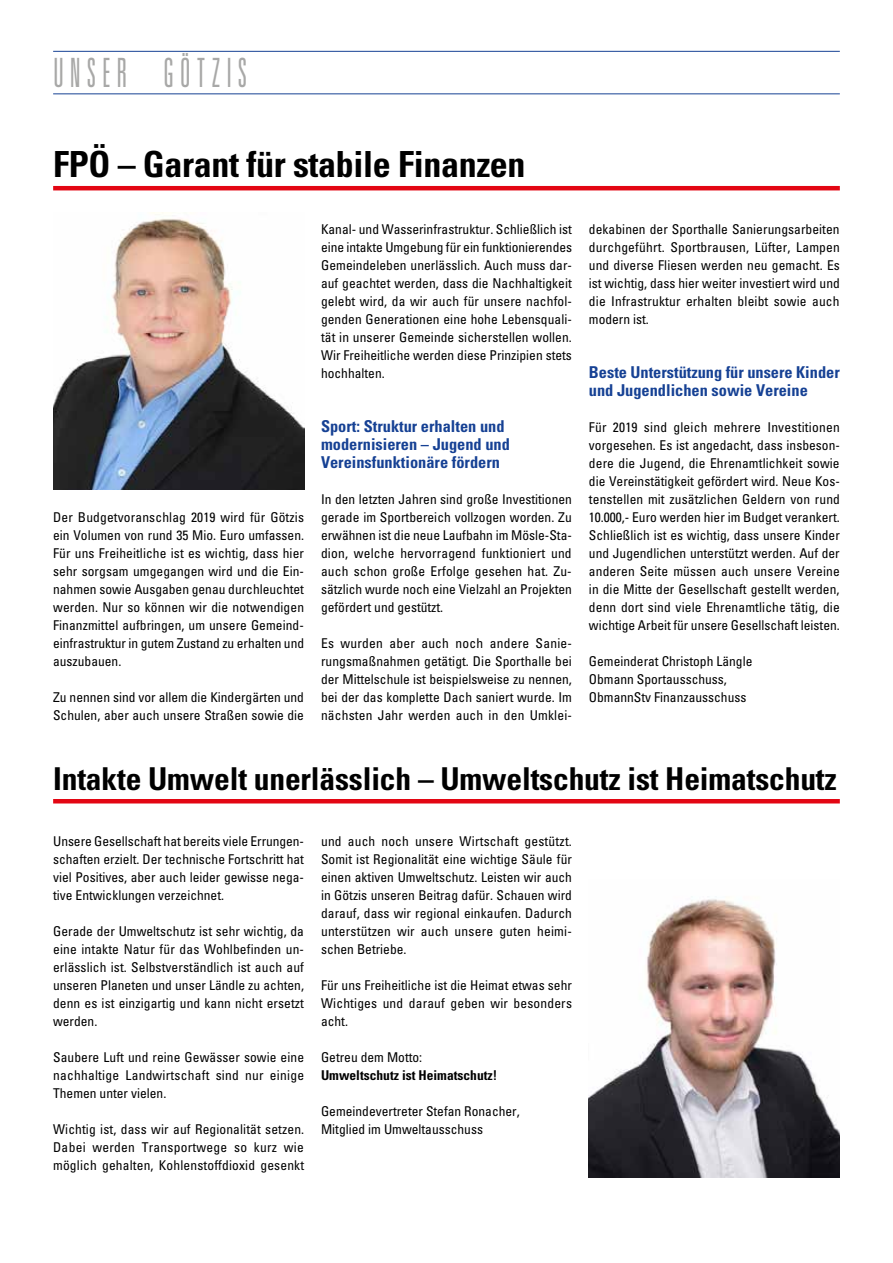
<style>
.page{position:relative;width:893px;height:1263px;background:#fff}
.page>*{position:absolute;margin:0;border:0;box-sizing:border-box;transform-origin:0 0}
.t1{font:300 ultra-condensed 40.35px "Univers LT";letter-spacing:.18em;color:#a8a8a7;scale:.82 1}
.t2{font:700 condensed 36px "Univers LT";letter-spacing:-.01em;color:#000}
.t3{font:700 condensed 31.5px "Univers LT";letter-spacing:-.005em;color:#000}
.t4{font:700 condensed 16.35px/18px "Univers LT";color:#164194}
.t5{font:condensed 13.5px/18px "Univers LT";color:#000;text-align:justify}
.t6{font:700 condensed 13.5px "Univers LT";color:#000}
</style>
<div class="page">
<hr style="left:53px;top:94px;width:787px;height:1px;background:#164194">
<hr style="left:53px;top:51px;width:787px;height:1px;background:#164194">
<hr style="left:53px;top:186px;width:787px;height:4px;background:#e30613">
<img style="left:53px;top:213px;width:251px;height:276px">
<hr style="left:53px;top:799px;width:787px;height:4px;background:#e30613">
<img style="left:589px;top:899px;width:251px;height:279px">
<h1 class="t1" style="left:53px;top:50px;width:238px">UNSER GÖTZIS</h1>
<h2 class="t2" style="left:53px;top:143px;width:474px">FPÖ – Garant für stabile Finanzen</h2>
<p class="t5" style="left:53px;top:508px;width:252px">Der Budgetvoranschlag 2019 wird für Götzis ein Volumen von rund 35 Mio. Euro umfassen.<br>Für uns Freiheitliche ist es wichtig, dass hier sehr sorgsam umgegangen wird und die Ein&shy;nahmen sowie Ausgaben genau durchleuchtet werden. Nur so können wir die notwendigen Finanzmittel aufbringen, um unsere Gemeind&shy;einfrastruktur in gutem Zustand zu erhalten und auszubauen.</p>
<p class="t5" style="left:53px;top:688px;width:252px">Zu nennen sind vor allem die Kindergärten und<br>Schulen, aber auch unsere Straßen sowie die</p>
<p class="t5" style="left:321px;top:220px;width:253px">Kanal- und Wasserinfrastruktur. Schließlich ist eine intakte Umgebung für ein funktionierendes Gemeindeleben unerlässlich. Auch muss dar&shy;auf geachtet werden, dass die Nachhaltigkeit gelebt wird, da wir auch für unsere nachfol&shy;genden Generationen eine hohe Lebensquali&shy;tät in unserer Gemeinde sicherstellen wollen.<br>Wir Freiheitliche werden diese Prinzipien stets hochhalten.</p>
<p class="t4" style="left:321px;top:417px;width:190px">Sport: Struktur erhalten und modernisieren – Jugend und<br>Vereinsfunktionäre fördern</p>
<p class="t5" style="left:321px;top:490px;width:252px">In den letzten Jahren sind große Investitionen gerade im Sportbereich vollzogen worden. Zu erwähnen ist die neue Laufbahn im Mösle-Sta&shy;dion, welche hervorragend funktioniert und auch schon große Erfolge gesehen hat. Zu&shy;sätzlich wurde noch eine Vielzahl an Projekten gefördert und gestützt.</p>
<p class="t5" style="left:321px;top:634px;width:253px">Es wurden aber auch noch andere Sanie&shy;rungsmaßnahmen getätigt. Die Sporthalle bei der Mittelschule ist beispielsweise zu nennen, bei der das komplette Dach saniert wurde. Im nächsten Jahr werden auch in den Umklei-</p>
<p class="t5" style="left:589px;top:220px;width:252px">dekabinen der Sporthalle Sanierungsarbeiten durchgeführt. Sportbrausen, Lüfter, Lampen und diverse Fliesen werden neu gemacht. Es ist wichtig, dass hier weiter investiert wird und die Infrastruktur erhalten bleibt sowie auch modern ist.</p>
<p class="t4" style="left:589px;top:363px;width:252px">Beste Unterstützung für unsere Kinder und Jugendlichen sowie Vereine</p>
<p class="t5" style="left:589px;top:418px;width:253px">Für 2019 sind gleich mehrere Investitionen vorgesehen. Es ist angedacht, dass insbeson&shy;dere die Jugend, die Ehrenamtlichkeit sowie die Vereinstätigkeit gefördert wird. Neue Kos&shy;tenstellen mit zusätzlichen Geldern von rund 10.000,- Euro werden hier im Budget verankert.<br>Schließlich ist es wichtig, dass unsere Kinder und Jugendlichen unterstützt werden. Auf der anderen Seite müssen auch unsere Vereine in die Mitte der Gesellschaft gestellt werden, denn dort sind viele Ehrenamtliche tätig, die wichtige Arbeit für unsere Gesellschaft leisten.</p>
<p class="t5" style="left:589px;top:652px;width:165px;text-align:left">Gemeinderat Christoph Längle<br>Obmann Sportausschuss,<br>ObmannStv Finanzausschuss</p>
<h3 class="t3" style="left:53px;top:760px;width:785px">Intakte Umwelt unerlässlich – Umweltschutz ist Heimatschutz</h3>
<p class="t5" style="left:53px;top:832px;width:252px">Unsere Gesellschaft hat bereits viele Errungen&shy;schaften erzielt. Der technische Fortschritt hat viel Positives, aber auch leider gewisse nega&shy;tive Entwicklungen verzeichnet.</p>
<p class="t5" style="left:53px;top:922px;width:252px">Gerade der Umweltschutz ist sehr wichtig, da eine intakte Natur für das Wohlbefinden un&shy;erlässlich ist. Selbstverständlich ist auch auf unseren Planeten und unser Ländle zu achten, denn es ist einzigartig und kann nicht ersetzt werden.</p>
<p class="t5" style="left:53px;top:1048px;width:252px">Saubere Luft und reine Gewässer sowie eine nachhaltige Landwirtschaft sind nur einige Themen unter vielen.</p>
<p class="t5" style="left:53px;top:1120px;width:253px">Wichtig ist, dass wir auf Regionalität setzen.<br>Dabei werden Transportwege so kurz wie möglich gehalten, Kohlenstoffdioxid gesenkt</p>
<p class="t5" style="left:321px;top:832px;width:252px">und auch noch unsere Wirtschaft gestützt.<br>Somit ist Regionalität eine wichtige Säule für einen aktiven Umweltschutz. Leisten wir auch in Götzis unseren Beitrag dafür. Schauen wird darauf, dass wir regional einkaufen. Dadurch unterstützen wir auch unsere guten heimi&shy;schen Betriebe.</p>
<p class="t5" style="left:321px;top:976px;width:252px">Für uns Freiheitliche ist die Heimat etwas sehr Wichtiges und darauf geben wir besonders acht.</p>
<p class="t5" style="left:321px;top:1048px;width:103px">Getreu dem Motto:</p>
<p class="t6" style="left:321px;top:1067px;width:178px">Umweltschutz ist Heimatschutz!</p>
<p class="t5" style="left:321px;top:1102px;width:200px">Gemeindevertreter Stefan Ronacher,<br>Mitglied im Umweltausschuss</p>
</div>
